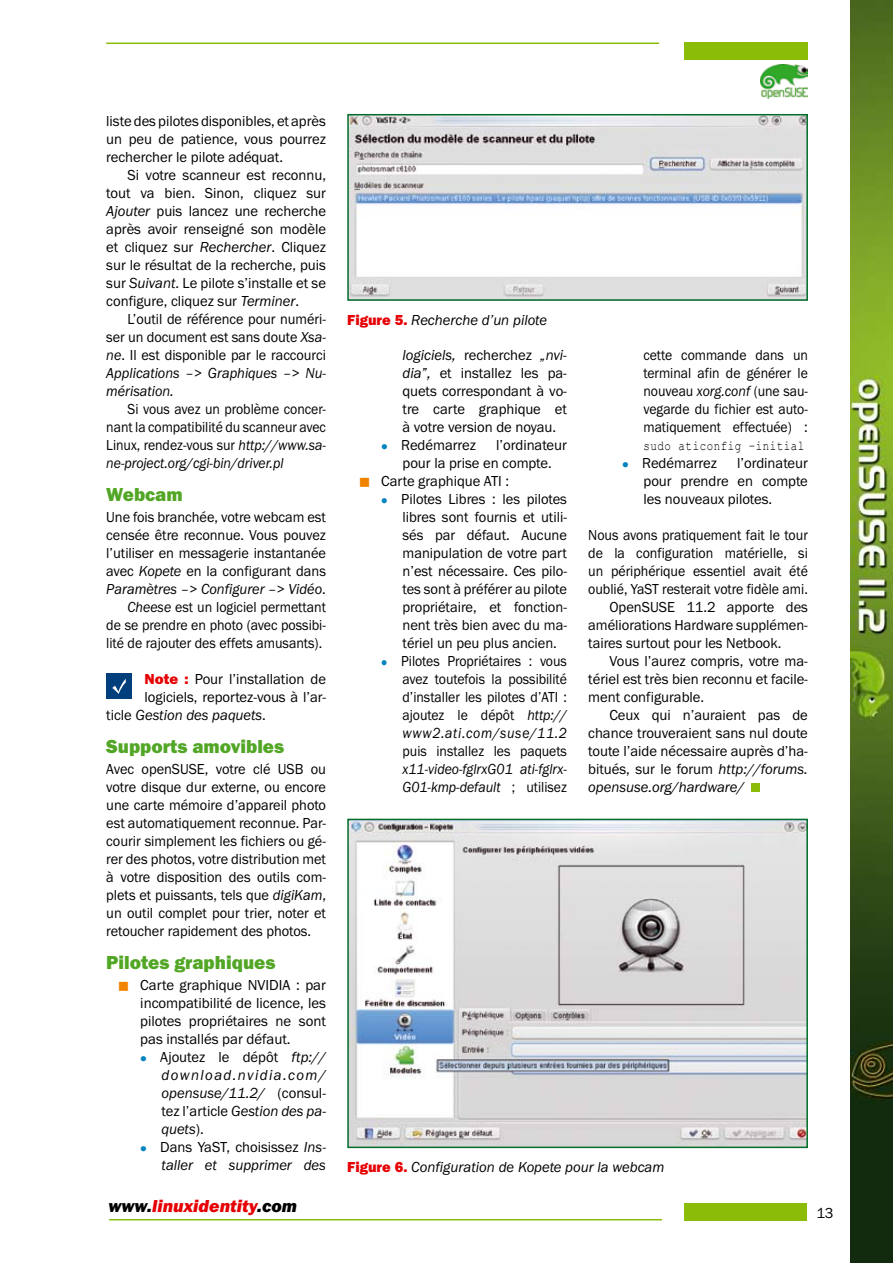
<style>
.page{position:relative;width:893px;height:1263px;background:#fff}
.page>*{position:absolute;margin:0;border:0;box-sizing:border-box;transform-origin:0 0}
.t1{font:19.5px "Franklin Got URWTCE Hea";color:#52a625}
.t2{font:18px "Franklin Got URWTCE Hea Ita";color:#e60004}
.t3{font:15px/18px "Franklin Got URWTCE Boo";color:#000;text-align:justify}
.t4{font:15px/18px "Franklin Got URWTCE Boo";color:#000;text-align:justify;scale:.96 1}
.t5{font:15px/18px "Franklin Got URWTCE Boo";color:#000;text-align:justify;scale:.92 1}
.t6{font:15px/18px "Franklin Got URWTCE Boo Ita";color:#000;text-align:justify}
.t7{font:15px/18px "Franklin Got URWTCE Boo";color:#000;text-align:justify;scale:.93 1}
.t8{font:15px/18px "Franklin Got URWTCE Boo";color:#000;text-align:justify;scale:.95 1}
.t9{font:15px/18px "Franklin Got URWTCE Boo Ita";color:#000;scale:.92 1}
.t10{font:15px/18px "Franklin Got URWTCE Boo Ita";color:#000;scale:.95 1}
.t11{font:15px "Franklin Got URWTCE Boo Ita";color:#000;scale:.96 1}
.t12{font:15px "Franklin Got URWTCE Boo Ita";letter-spacing:.045em;color:#000;scale:.92 1}
.t13{font:13.5px "Courier New";letter-spacing:.05em;color:#000;scale:.8 1}
.s1{font-family:"Franklin Got URWTCE Boo Ita"}
.s2{font-family:"Franklin Got URWTCE Boo"}
.s3{font-family:"Franklin Got URWTCE Hea";color:#e60004}
.s4{color:#000}
</style>
<div class="page">
<div style="left:685px;top:43px;width:123px;height:17px;background:#8bbc07"></div>
<hr style="left:106px;top:43px;width:553px;height:1px;background:#8bbc07">
<img style="left:850px;top:0;width:43px;height:1263px">
<div style="left:685px;top:1203px;width:123px;height:17px;background:#8bbc07"></div>
<hr style="left:109px;top:1219px;width:553px;height:1px;background:#8bbc07">
<img style="left:760px;top:64px;width:48px;height:34px">
<div style="left:106px;top:673px;width:26px;height:26px;background:#003f7c"></div>
<svg style="left:112px;top:679px;width:14px;height:15px"></svg>
<div style="left:752px;top:783px;width:8px;height:9px;background:#8bbc07"></div>
<img style="left:350px;top:822px;width:455px;height:323px">
<div style="left:347px;top:819px;width:461px;height:329px;border:2px solid #006d2a"></div>
<img style="left:350px;top:117px;width:455px;height:181px">
<div style="left:347px;top:114px;width:461px;height:187px;border:2px solid #006d2a"></div>
<p class="t3" style="left:106px;top:112px;width:221px">liste des pilotes disponibles, et après un peu de patience, vous pourrez rechercher le pilote adéquat.</p>
<p class="t3" style="left:106px;top:166px;width:221px;text-indent:21px">Si votre scanneur est reconnu, tout va bien. Sinon, cliquez sur <span class="s1">Ajouter</span> puis lancez une recherche après avoir renseigné son modèle et cliquez sur <span class="s1">Rechercher</span>. Cliquez sur le résultat de la recherche, puis sur <span class="s1">Suivant</span>. Le pilote s’installe et se configure, cliquez sur <span class="s1">Terminer</span>.</p>
<p class="t8" style="left:106px;top:310px;width:233px;text-indent:21px">L’outil de référence pour numéri&shy;ser un document est sans doute <span class="s1">Xsa&shy;ne</span>. Il est disponible par le raccourci</p>
<p class="t10" style="left:106px;top:364px;width:233px">Applications –&gt; Graphiques –&gt; Nu&shy;mérisation.</p>
<p class="t5" style="left:106px;top:400px;width:240px;text-indent:21px">Si vous avez un problème concer&shy;nant la compatibilité du scanneur avec Linux, rendez-vous sur <span class="s1">http://www.sa-</span></p>
<p class="t9" style="left:106px;top:454px;width:194px">ne-project.org/cgi-bin/driver.pl</p>
<h1 class="t1" style="left:106px;top:483px;width:78px">Webcam</h1>
<p class="t4" style="left:106px;top:508px;width:230px">Une fois branchée, votre webcam est censée être reconnue. Vous pouvez l’utiliser en messagerie instantanée avec <span class="s1">Kopete</span> en la configurant dans</p>
<p class="t11" style="left:106px;top:581px;width:230px">Paramètres –&gt; Configurer –&gt; Vidéo<span class="s2">.</span></p>
<p class="t7" style="left:106px;top:598px;width:238px;text-indent:21px"><span class="s1">Cheese</span> est un logiciel permettant de se prendre en photo (avec possibi&shy;lité de rajouter des effets amusants).</p>
<p class="t3" style="left:145px;top:670px;width:183px"><span class="s3">Note :</span> Pour l’installation de logiciels, reportez-vous à l’ar-</p>
<p class="t6" style="left:106px;top:706px;width:161px"><span class="s2">ticle</span> Gestion des paquets<span class="s2">.</span></p>
<h1 class="t1" style="left:106px;top:735px;width:179px">Supports amovibles</h1>
<p class="t4" style="left:106px;top:760px;width:230px">Avec openSUSE, votre clé USB ou votre disque dur externe, ou encore une carte mémoire d’appareil photo est automatiquement reconnue. Par&shy;courir simplement les fichiers ou gé&shy;rer des photos, votre distribution met à votre disposition des outils com&shy;plets et puissants, tels que <span class="s1">digiKam</span>, un outil complet pour trier, noter et retoucher rapidement des photos.</p>
<h1 class="t1" style="left:106px;top:951px;width:171px">Pilotes graphiques</h1>
<p class="t3" style="left:140px;top:976px;width:187px">Carte graphique NVIDIA : par incompatibilité de licence, les pilotes propriétaires ne sont pas installés par défaut.</p>
<p class="t3" style="left:160px;top:1048px;width:167px">Ajoutez le dépôt <span class="s1">ftp://</span></p>
<p class="t6" style="left:162px;top:1066px;width:166px">download.nvidia.com/ opensuse/11.2/ <span class="s2">(consul&shy;tez l’article</span> Gestion des pa&shy;quets<span class="s2">).</span></p>
<p class="t3" style="left:160px;top:1138px;width:167px">Dans YaST, choisissez <span class="s1">Ins-</span></p>
<p class="t6" style="left:162px;top:1156px;width:166px">taller et supprimer des</p>
<p class="t6" style="left:347px;top:311px;width:201px"><span class="s3">Figure 5.</span> Recherche d’un pilote</p>
<p class="t6" style="left:403px;top:346px;width:166px">logiciels, <span class="s2">recherchez</span> „nvi-</p>
<p class="t3" style="left:401px;top:364px;width:167px;text-align:left"><span class="s1">dia”,</span> et installez les pa&shy;quets correspondant à vo&shy;tre carte graphique et à votre version de noyau.<br>Redémarrez</p>
<p class="t3" style="left:496px;top:436px;width:72px">l’ordinateur</p>
<p class="t3" style="left:403px;top:454px;width:151px">pour la prise en compte.</p>
<p class="t3" style="left:381px;top:472px;width:129px">Carte graphique ATI :</p>
<p class="t3" style="left:401px;top:490px;width:167px">Pilotes Libres : les pilotes</p>
<p class="t3" style="left:403px;top:508px;width:166px">libres sont fournis et utili-</p>
<p class="t3" style="left:403px;top:526px;width:166px">sés par défaut. Aucune</p>
<p class="t3" style="left:403px;top:544px;width:166px">manipulation de votre part</p>
<p class="t3" style="left:403px;top:562px;width:166px">n’est nécessaire. Ces pilo-</p>
<p class="t3" style="left:403px;top:580px;width:166px">tes sont à préférer au pilote</p>
<p class="t3" style="left:403px;top:598px;width:166px">propriétaire, et fonction-</p>
<p class="t3" style="left:403px;top:616px;width:166px">nent très bien avec du ma-</p>
<p class="t3" style="left:403px;top:634px;width:156px">tériel un peu plus ancien.</p>
<p class="t5" style="left:401px;top:652px;width:182px">Pilotes Propriétaires : vous</p>
<p class="t5" style="left:403px;top:670px;width:180px">avez toutefois la possibilité</p>
<p class="t5" style="left:403px;top:688px;width:180px">d’installer les pilotes d’ATI :</p>
<p class="t5" style="left:403px;top:706px;width:180px">ajoutez le dépôt <span class="s1">http://</span></p>
<p class="t12" style="left:403px;top:725px;width:180px">www2.ati.com/suse/11.2</p>
<p class="t5" style="left:403px;top:742px;width:180px">puis installez les paquets</p>
<p class="t9" style="left:403px;top:760px;width:180px">x11-video-fglrxG01 ati-fglrx-<br>G01-kmp-default <span class="s2">; utilisez</span></p>
<p class="t5" style="left:643px;top:346px;width:180px">cette commande dans un terminal afin de générer le nouveau <span class="s1">xorg.conf</span> (une sau&shy;vegarde du fichier est auto&shy;matiquement effectuée) :</p>
<p class="t13" style="left:643px;top:437px;width:203px">sudo aticonfig –initial</p>
<p class="t3" style="left:642px;top:454px;width:76px">Redémarrez</p>
<p class="t3" style="left:643px;top:454px;width:166px;text-indent:94px">l’ordinateur pour prendre en compte les nouveaux pilotes.</p>
<p class="t7" style="left:588px;top:526px;width:238px">Nous avons pratiquement fait le tour</p>
<p class="t7" style="left:588px;top:544px;width:238px">de la configuration matérielle, si</p>
<p class="t7" style="left:588px;top:562px;width:238px">un périphérique essentiel avait été</p>
<p class="t7" style="left:588px;top:580px;width:238px">oublié, YaST resterait votre fidèle ami.</p>
<p class="t3" style="left:609px;top:598px;width:200px">OpenSUSE 11.2 apporte des</p>
<p class="t3" style="left:588px;top:616px;width:221px">améliorations Hardware supplémen-</p>
<p class="t3" style="left:588px;top:634px;width:195px">taires surtout pour les Netbook.</p>
<p class="t3" style="left:609px;top:652px;width:200px">Vous l’aurez compris, votre ma-</p>
<p class="t3" style="left:588px;top:670px;width:221px">tériel est très bien reconnu et facile-</p>
<p class="t3" style="left:588px;top:688px;width:117px">ment configurable.</p>
<p class="t3" style="left:609px;top:706px;width:200px">Ceux qui n’auraient pas de</p>
<p class="t3" style="left:588px;top:724px;width:221px">chance trouveraient sans nul doute</p>
<p class="t3" style="left:588px;top:742px;width:221px">toute l’aide nécessaire auprès d’ha-</p>
<p class="t3" style="left:588px;top:760px;width:221px">bitués, sur le forum <span class="s1">http://forums.</span></p>
<p class="t6" style="left:588px;top:778px;width:158px">opensuse.org/hardware/</p>
<p class="t6" style="left:347px;top:1158px;width:319px"><span class="s3">Figure 6.</span> Configuration de Kopete pour la webcam</p>
<p class="t2" style="left:108px;top:1195px;width:190px"><span class="s4">www.</span>linuxidentity<span class="s4">.com</span></p>
<p class="t3" style="left:816px;top:1204px;width:19px">13</p>
</div>
